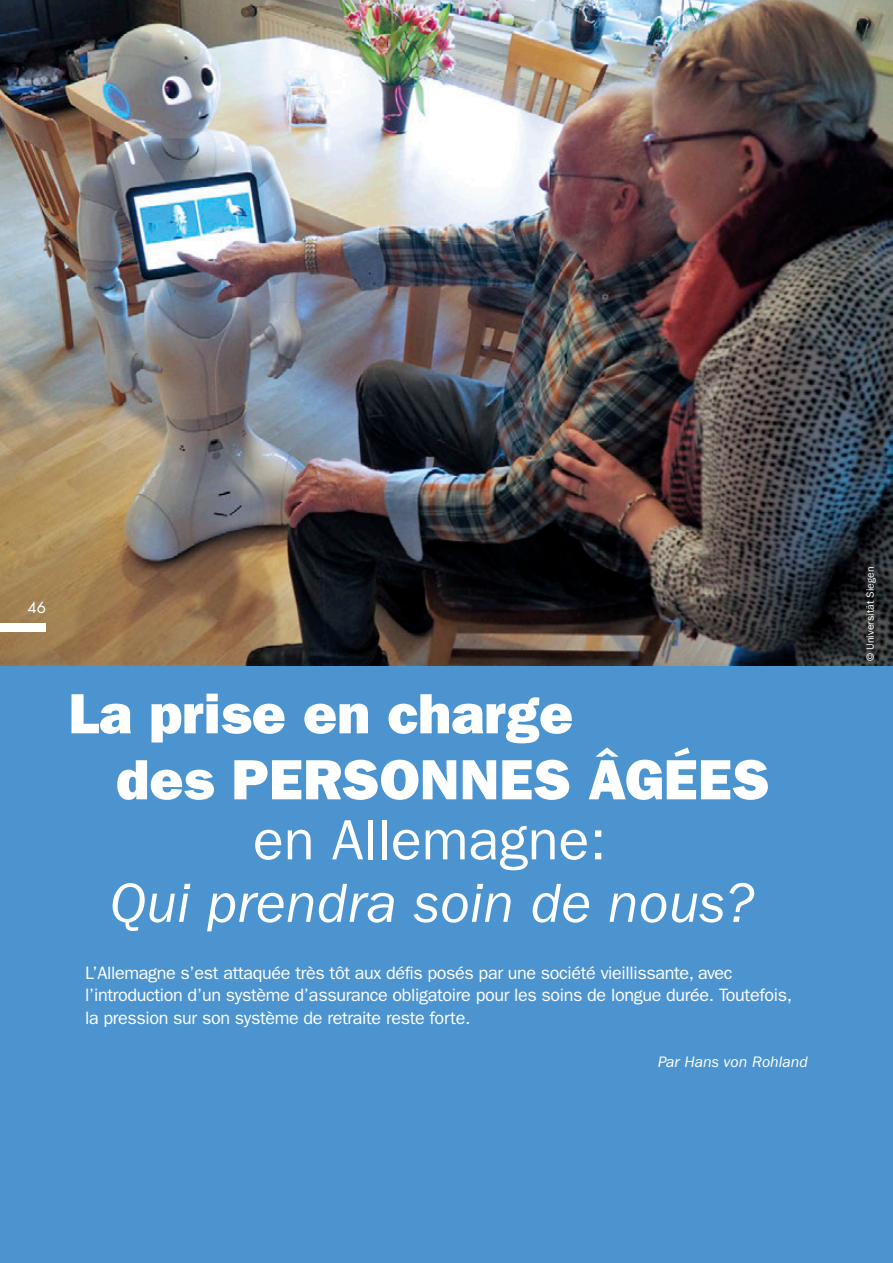
<style>
.page{position:relative;width:893px;height:1263px;background:#fff}
.page>*{position:absolute;margin:0;border:0;box-sizing:border-box;transform-origin:0 0}
.t1{font:57px/66px "ITC Franklin Gothic Std Hvy";color:#fff}
.t2{font:italic 57px "ITC Franklin Gothic Std";color:#fff}
.t3{font:57px "ITC Franklin Gothic Std";color:#fff}
.intro_article{font:18px/22.5px "ITC Franklin Gothic Std";letter-spacing:-.02em;color:#fff}
.firma{font:italic 15.75px "ITC Franklin Gothic Std";color:#fff}
.page_number_left{font:15px "Futura Std";color:#fff}
.photo{font:10.5px "ITC Franklin Gothic Std";color:#fff}
</style>
<div class="page">
<div style="left:0;top:606px;width:893px;height:657px;background:#4c94d0"></div>
<img style="left:0;top:0;width:893px;height:665px">
<div style="left:0;top:623px;width:46px;height:8px;background:#fff"></div>
<p class="page_number_left" style="left:27px;top:597px;width:20px">46</p>
<p class="t1" style="left:116px;top:681px;width:655px;text-indent:-48px">La prise en charge<br>des PERSONNES ÂGÉES</p>
<p class="t3" style="left:253px;top:807px;width:355px">en Allemagne:</p>
<p class="t2" style="left:110px;top:871px;width:646px">Qui prendra soin de nous?</p>
<p class="intro_article" style="left:85px;top:962px;width:709px">L’Allemagne s’est attaquée très tôt aux défis posés par une société vieillissante, avec l’introduction d’un système d’assurance obligatoire pour les soins de longue durée. Toutefois, la pression sur son système de retraite reste forte.</p>
<p class="firma" style="left:658px;top:1053px;width:151px">Par Hans von Rohland</p>
<p class="photo" style="left:864px;top:661px;width:96px;rotate:-90deg">© Universität Siegen</p>
</div>
